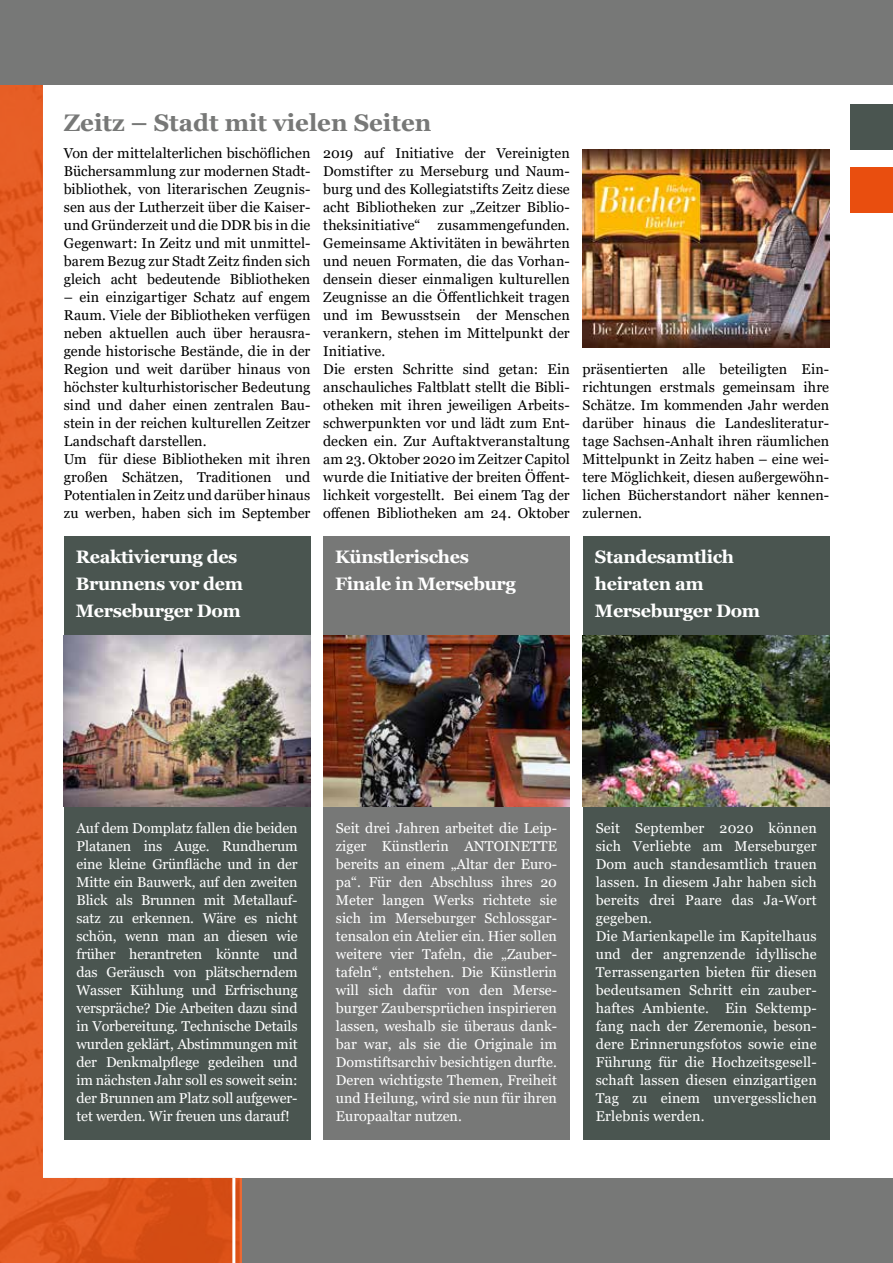
<style>
.page{position:relative;width:893px;height:1263px;background:#fff}
.page>*{position:absolute;margin:0;border:0;box-sizing:border-box;transform-origin:0 0}
.t1{font:700 24px "Georgia";color:#777877}
.t2{font:700 18px/27px "Georgia";letter-spacing:-.02em;color:#fff}
.t3{font:14.25px/18px "Georgia";color:#000;text-align:justify}
.t4{font:14.25px/18px "Georgia";letter-spacing:.01em;color:#fff;text-align:justify}
</style>
<div class="page">
<div style="left:242px;top:1178px;width:651px;height:85px;background:#777877"></div>
<div style="left:0;top:1178px;width:242px;height:85px;background:linear-gradient(to right,#e35a20,#d44c12)"></div>
<svg style="left:0;top:85px;width:43px;height:1093px;background:#e45c23"></svg>
<hr style="left:232px;top:1178px;width:3px;height:85px;background:#fff">
<div style="left:0;top:0;width:893px;height:85px;background:#777877"></div>
<div style="left:850px;top:104px;width:43px;height:45px;background:#4a5550"></div>
<div style="left:850px;top:167px;width:43px;height:45px;background:#e94e0f"></div>
<div style="left:64px;top:536px;width:246px;height:603px;background:#4a5550"></div>
<div style="left:323px;top:536px;width:247px;height:603px;background:#777877"></div>
<div style="left:583px;top:536px;width:246px;height:603px;background:#4a5550"></div>
<img style="left:323px;top:635px;width:247px;height:171px">
<img style="left:583px;top:149px;width:246px;height:198px">
<img style="left:64px;top:635px;width:246px;height:171px">
<img style="left:583px;top:635px;width:246px;height:171px">
<h1 class="t1" style="left:64px;top:107px;width:369px">Zeitz – Stadt mit vielen Seiten</h1>
<p class="t3" style="left:64px;top:145px;width:248px">Von der mittelalterlichen bischöflichen Büchersammlung zur modernen Stadt&shy;bibliothek, von literarischen Zeugnis&shy;sen aus der Lutherzeit über die Kaiser&shy;und Gründerzeit und die DDR bis in die Gegenwart: In Zeitz und mit unmittel&shy;barem Bezug zur Stadt Zeitz finden sich gleich acht bedeutende Bibliotheken</p>
<p class="t3" style="left:64px;top:289px;width:248px;text-align:left">– ein einzigartiger Schatz auf engem Raum. Viele der Bibliotheken verfügen neben aktuellen auch über herausra&shy;gende historische Bestände, die in der Region und weit darüber hinaus von höchster kulturhistorischer Bedeutung sind und daher einen zentralen Bau&shy;stein in der reichen kulturellen Zeitzer Landschaft darstellen.<br>Um für diese Bibliotheken mit ihren großen Schätzen, Traditionen und Potentialen in Zeitz und darüber hinaus zu werben, haben sich im September</p>
<p class="t2" style="left:76px;top:543px;width:169px">Reaktivierung des<br>Brunnens vor dem<br>Merseburger Dom</p>
<p class="t3" style="left:323px;top:145px;width:248px;text-align:left">2019 auf Initiative der Vereinigten Domstifter zu Merseburg und Naum&shy;burg und des Kollegiatstifts Zeitz diese acht Bibliotheken zur „Zeitzer Biblio&shy;theksinitiative“ zusammengefunden.<br>Gemeinsame Aktivitäten in bewährten und neuen Formaten, die das Vorhan&shy;densein dieser einmaligen kulturellen Zeugnisse an die Öffentlichkeit tragen und im Bewusstsein der Menschen verankern, stehen im Mittelpunkt der Initiative.<br>Die ersten Schritte sind getan: Ein anschauliches Faltblatt stellt die Bibli&shy;otheken mit ihren jeweiligen Arbeits&shy;schwerpunkten vor und lädt zum Ent&shy;decken ein. Zur Auftaktveranstaltung am 23. Oktober 2020 im Zeitzer Capitol wurde die Initiative der breiten Öffent&shy;lichkeit vorgestellt. Bei einem Tag der offenen Bibliotheken am 24. Oktober</p>
<p class="t2" style="left:335px;top:543px;width:182px">Künstlerisches<br>Finale in Merseburg</p>
<p class="t3" style="left:583px;top:360px;width:248px">präsentierten alle beteiligten Ein&shy;richtungen erstmals gemeinsam ihre Schätze. Im kommenden Jahr werden darüber hinaus die Landesliteratur&shy;tage Sachsen-Anhalt ihren räumlichen Mittelpunkt in Zeitz haben – eine wei&shy;tere Möglichkeit, diesen außergewöhn&shy;lichen Bücherstandort näher kennen&shy;zulernen.</p>
<p class="t2" style="left:595px;top:543px;width:167px">Standesamtlich heiraten am<br>Merseburger Dom</p>
<p class="t4" style="left:77px;top:820px;width:223px">Auf dem Domplatz fallen die beiden Platanen ins Auge. Rundherum eine kleine Grünfläche und in der Mitte ein Bauwerk, auf den zweiten Blick als Brunnen mit Metallauf&shy;satz zu erkennen. Wäre es nicht schön, wenn man an diesen wie früher herantreten könnte und das Geräusch von plätscherndem Wasser Kühlung und Erfrischung verspräche? Die Arbeiten dazu sind in Vorbereitung. Technische Details wurden geklärt, Abstimmungen mit der Denkmalpflege gedeihen und im nächsten Jahr soll es soweit sein: der Brunnen am Platz soll aufgewer&shy;tet werden. Wir freuen uns darauf!</p>
<p class="t4" style="left:336px;top:820px;width:223px">Seit drei Jahren arbeitet die Leip&shy;ziger Künstlerin ANTOINETTE bereits an einem „Altar der Euro&shy;pa“. Für den Abschluss ihres 20<br>Meter langen Werks richtete sie sich im Merseburger Schlossgar&shy;tensalon ein Atelier ein. Hier sollen weitere vier Tafeln, die „Zauber&shy;tafeln“, entstehen. Die Künstlerin will sich dafür von den Merse&shy;burger Zaubersprüchen inspirieren lassen, weshalb sie überaus dank&shy;bar war, als sie die Originale im Domstiftsarchiv besichtigen durfte.<br>Deren wichtigste Themen, Freiheit und Heilung, wird sie nun für ihren Europaaltar nutzen.</p>
<p class="t4" style="left:596px;top:820px;width:223px;text-align:left">Seit September 2020 können sich Verliebte am Merseburger<br>Dom auch standesamtlich trauen lassen. In diesem Jahr haben sich bereits drei Paare das Ja-Wort gegeben.<br>Die Marienkapelle im Kapitelhaus und der angrenzende idyllische<br>Terrassengarten bieten für diesen bedeutsamen Schritt ein zauber&shy;haftes Ambiente. Ein Sektemp&shy;fang nach der Zeremonie, beson&shy;dere Erinnerungsfotos sowie eine<br>Führung für die Hochzeitsgesell&shy;schaft lassen diesen einzigartigen<br>Tag zu einem unvergesslichen<br>Erlebnis werden.</p>
</div>
